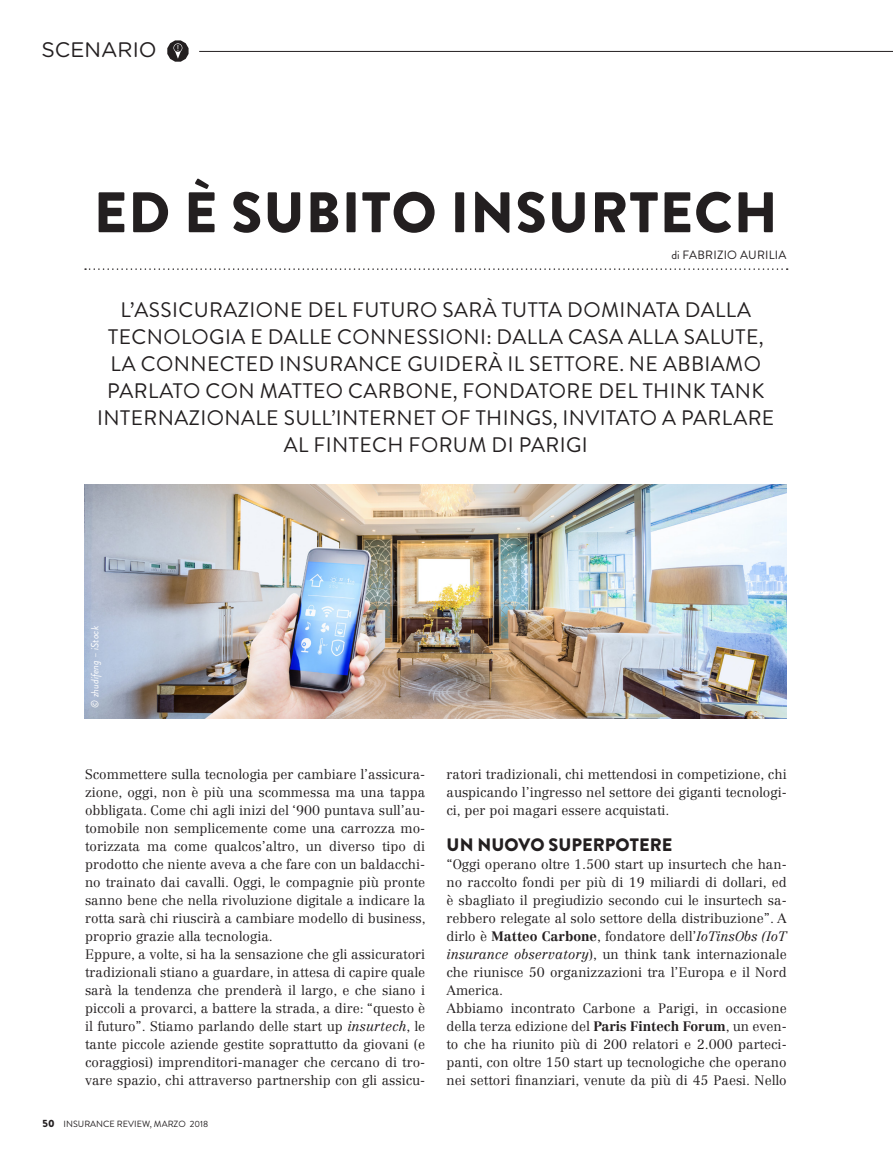
<style>
.page{position:relative;width:893px;height:1170px;background:#fff}
.page>*{position:absolute;margin:0;border:0;box-sizing:border-box;transform-origin:0 0}
.t1{font:900 57px "Brandon Grotesque";letter-spacing:.02em;color:#231f20}
.t2{font:21px/27px "Brandon Grotesque";letter-spacing:.02em;color:#231f20;text-align:center}
.t3{font:21px "Gotham Rounded";color:#231f20}
.t4{font:900 18px "Brandon Grotesque";letter-spacing:.005em;color:#231f20}
.t5{font:300 13.5px/18px "Centennial LT Std";color:#231f20;text-align:justify}
.t6{font:12px "Brandon Grotesque";letter-spacing:.02em;color:#231f20}
.t7{font:italic 10.5px "Brandon Grotesque";color:#fff}
.t8{font:9px "Brandon Grotesque";color:#231f20}
.s1{font-style:italic}
.s2{font-weight:900;font-size:10.5px}
.s3{font-weight:700}
</style>
<div class="page">
<svg style="left:85px;top:268px;width:703px;height:2px"></svg>
<img style="left:84px;top:484px;width:703px;height:234px">
<svg style="left:167px;top:40px;width:22px;height:22px"></svg>
<hr style="left:199px;top:51px;width:694px;height:1px;background:#231f20">
<p class="t3" style="left:41px;top:35px;width:117px">SCENARIO</p>
<p class="t1" style="left:94px;top:172px;width:685px">ED È SUBITO INSURTECH</p>
<p class="t6" style="left:671px;top:246px;width:117px">di FABRIZIO AURILIA</p>
<p class="t2" style="left:97px;top:296px;width:679px">L’ASSICURAZIONE DEL FUTURO SARÀ TUTTA DOMINATA DALLA TECNOLOGIA E DALLE CONNESSIONI: DALLA CASA ALLA SALUTE, LA CONNECTED INSURANCE GUIDERÀ IL SETTORE. NE ABBIAMO PARLATO CON MATTEO CARBONE, FONDATORE DEL THINK TANK INTERNAZIONALE SULL’INTERNET OF THINGS, INVITATO A PARLARE AL FINTECH FORUM DI PARIGI</p>
<p class="t7" style="left:88px;top:707px;width:83px;rotate:-90deg">© zhudifeng – iStock</p>
<p class="t5" style="left:85px;top:765px;width:342px">Scommettere sulla tecnologia per cambiare l’assicura&shy;zione, oggi, non è più una scommessa ma una tappa obbligata. Come chi agli inizi del ‘900 puntava sull’au&shy;tomobile non semplicemente come una carrozza mo&shy;torizzata ma come qualcos’altro, un diverso tipo di prodotto che niente aveva a che fare con un baldacchi&shy;no trainato dai cavalli. Oggi, le compagnie più pronte sanno bene che nella rivoluzione digitale a indicare la rotta sarà chi riuscirà a cambiare modello di business, proprio grazie alla tecnologia.</p>
<p class="t5" style="left:85px;top:945px;width:342px">Eppure, a volte, si ha la sensazione che gli assicuratori tradizionali stiano a guardare, in attesa di capire quale sarà la tendenza che prenderà il largo, e che siano i piccoli a provarci, a battere la strada, a dire: “questo è il futuro”. Stiamo parlando delle start up <span class="s1">insurtech</span>, le tante piccole aziende gestite soprattutto da giovani (e coraggiosi) imprenditori-manager che cercano di tro&shy;vare spazio, chi attraverso partnership con gli assicu-</p>
<p class="t8" style="left:43px;top:1117px;width:167px"><span class="s2">50</span> INSURANCE REVIEW, MARZO 2018</p>
<p class="t5" style="left:446px;top:765px;width:342px">ratori tradizionali, chi mettendosi in competizione, chi auspicando l’ingresso nel settore dei giganti tecnologi&shy;ci, per poi magari essere acquistati.</p>
<p class="t4" style="left:447px;top:831px;width:227px">UN NUOVO SUPERPOTERE</p>
<p class="t5" style="left:446px;top:855px;width:342px">“Oggi operano oltre 1.500 start up insurtech che han&shy;no raccolto fondi per più di 19 miliardi di dollari, ed è sbagliato il pregiudizio secondo cui le insurtech sa&shy;rebbero relegate al solo settore della distribuzione”. A dirlo è <span class="s3">Matteo Carbone</span>, fondatore dell’<span class="s1">IoTinsObs (IoT insurance observatory</span>), un think tank internazionale che riunisce 50 organizzazioni tra l’Europa e il Nord America.</p>
<p class="t5" style="left:446px;top:999px;width:342px">Abbiamo incontrato Carbone a Parigi, in occasione della terza edizione del <span class="s3">Paris Fintech Forum</span>, un even&shy;to che ha riunito più di 200 relatori e 2.000 parteci&shy;panti, con oltre 150 start up tecnologiche che operano nei settori finanziari, venute da più di 45 Paesi. Nello</p>
</div>
